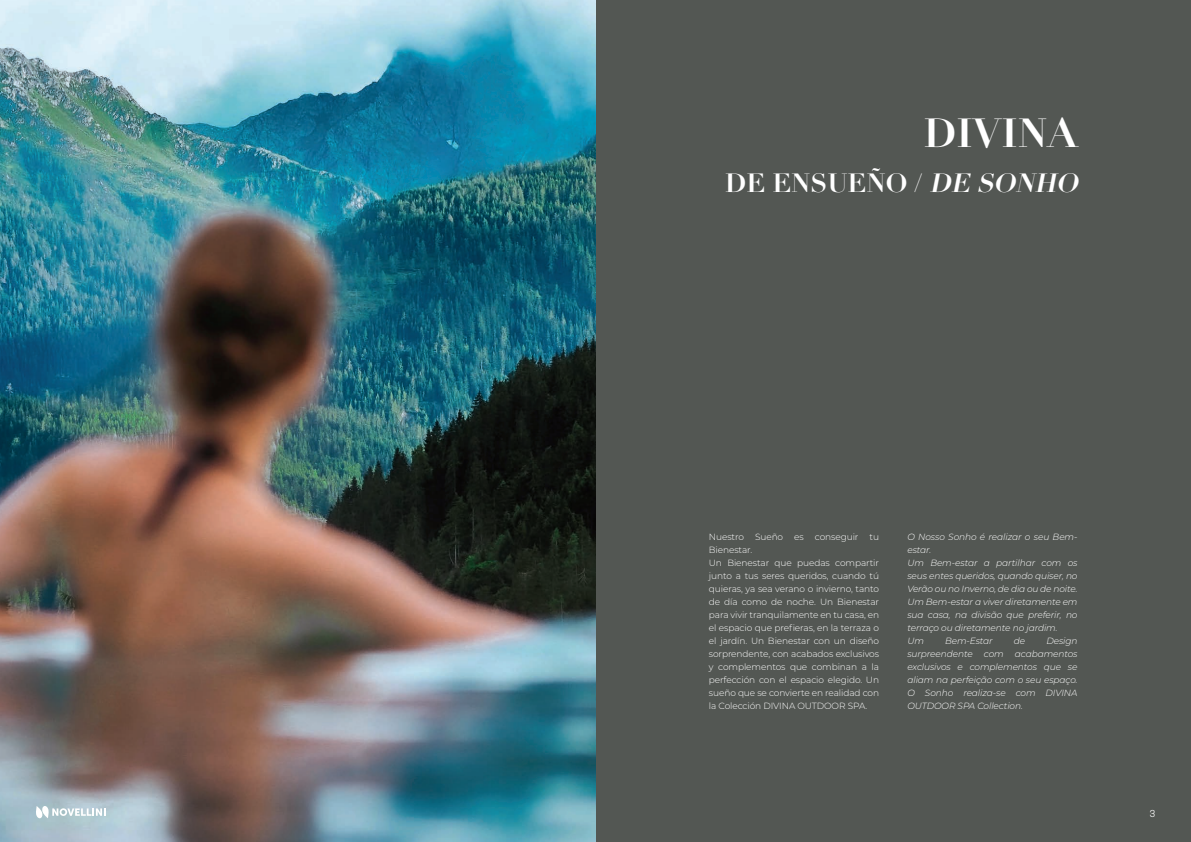
<style>
.page{position:relative;width:1191px;height:842px;background:#fff}
.page>*{position:absolute;margin:0;border:0;box-sizing:border-box;transform-origin:0 0}
.t1{font:700 40px "Didot LT Pro";color:#fff}
.t2{font:700 26px "Didot LT Pro";color:#fff}
.t3{font:300 9px/13px "Montserrat";letter-spacing:-.01em;color:#fff}
.t4{font:italic 300 9px/13px "Montserrat";letter-spacing:-.01em;color:#fff}
.t5{font:9px "Novellini";color:#fff}
.s1{font-style:italic}
</style>
<div class="page">
<div style="left:595px;top:0;width:596px;height:842px;background:#535753"></div>
<img style="left:0;top:0;width:595px;height:842px">
<svg style="left:36px;top:806px;width:69px;height:12px"></svg>
<h1 class="t1" style="left:923px;top:108px;width:156px">DIVINA</h1>
<h2 class="t2" style="left:725px;top:167px;width:360px">DE ENSUEÑO / <span class="s1">DE SONHO</span></h2>
<p class="t3" style="left:709px;top:530px;width:172px">Nuestro Sueño es conseguir tu Bienestar.<br>Un Bienestar que puedas compartir junto a tus seres queridos, cuando tú quieras, ya sea verano o invierno, tanto de día como de noche. Un Bienestar para vivir tranquilamente en tu casa, en el espacio que prefieras, en la terraza o el jardín. Un Bienestar con un diseño sorprendente, con acabados exclusivos y complementos que combinan a la perfección con el espacio elegido. Un sueño que se convierte en realidad con la Colección DIVINA OUTDOOR SPA.</p>
<p class="t4" style="left:907px;top:530px;width:172px">O Nosso Sonho é realizar o seu Bem&shy;estar.<br>Um Bem-estar a partilhar com os seus entes queridos, quando quiser, no<br>Verão ou no Inverno, de dia ou de noite.<br>Um Bem-estar a viver diretamente em sua casa, na divisão que preferir, no terraço ou diretamente no jardim.<br>Um</p>
<p class="t4" style="left:945px;top:634px;width:49px">Bem-Estar</p>
<p class="t4" style="left:1014px;top:634px;width:13px">de</p>
<p class="t4" style="left:907px;top:634px;width:172px;text-align:justify;text-indent:139px">Design surpreendente com acabamentos exclusivos e complementos que se aliam na perfeição com o seu espaço.<br>O Sonho realiza-se com DIVINA OUTDOOR SPA Collection.</p>
<p class="t5" style="left:1149px;top:809px;width:7px">3</p>
</div>
